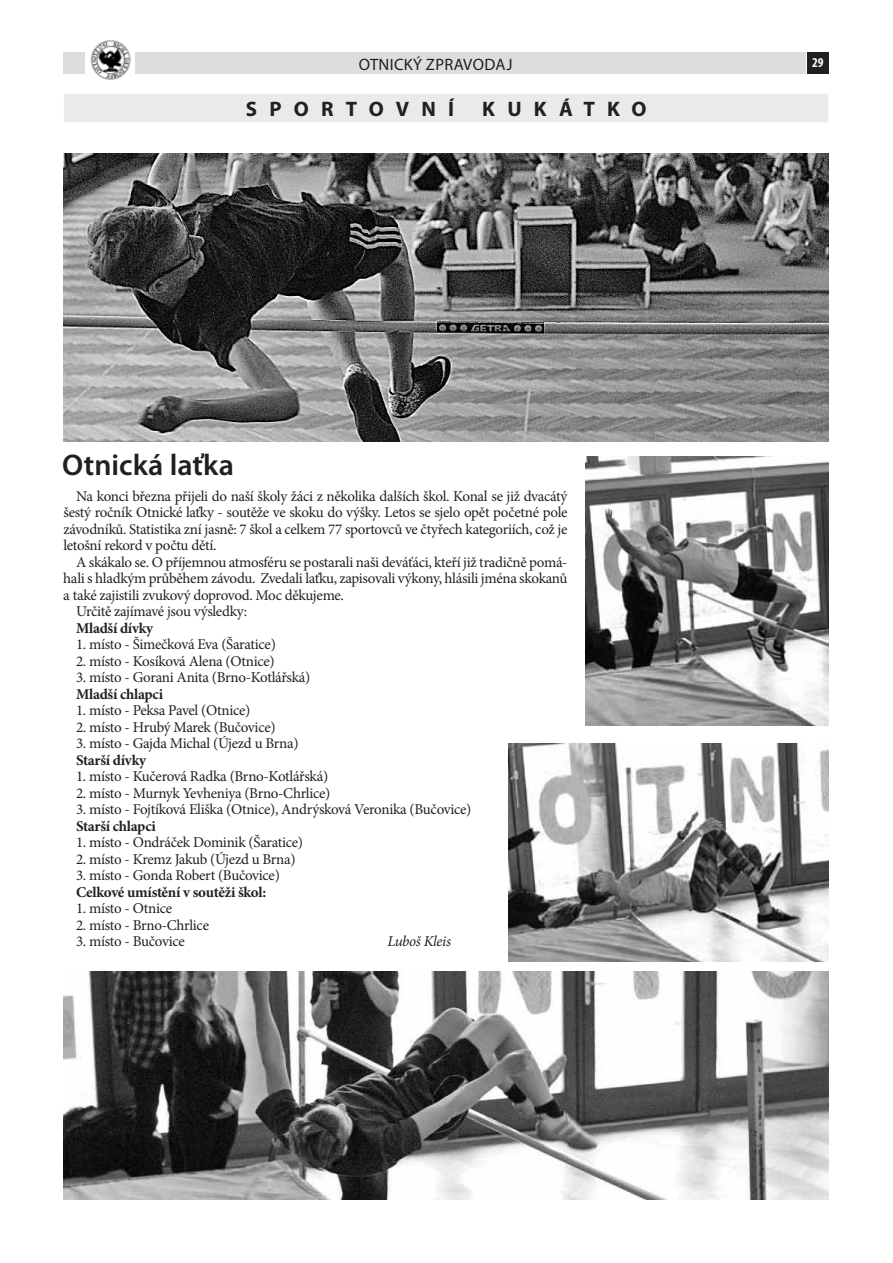
<style>
.page{position:relative;width:893px;height:1263px;background:#fff}
.page>*{position:absolute;margin:0;border:0;box-sizing:border-box;transform-origin:0 0}
.t1{font:600 30px "Myriad Pro";color:#231f20}
.t2{font:700 21px "Myriad Pro";color:#231f20}
.t3{font:16.5px "Myriad Pro";letter-spacing:.02em;color:#231f20}
.t4{font:15px/16.5px "Minion Pro";letter-spacing:-.02em;color:#231f20;text-align:justify}
.t5{font:700 15px "Minion Pro";letter-spacing:-.02em;color:#231f20}
.t6{font:italic 15px "Minion Pro";letter-spacing:-.025em;color:#231f20}
.t7{font:700 condensed 13.5px "Myriad Pro";color:#fff}
</style>
<div class="page">
<div style="left:63px;top:52px;width:742px;height:22px;background:#dcdddf"></div>
<div style="left:808px;top:52px;width:21px;height:22px;background:#231f20"></div>
<div style="left:86px;top:39px;width:49px;height:41px;background:#fff"></div>
<img style="left:90px;top:40px;width:41px;height:40px">
<div style="left:64px;top:94px;width:765px;height:29px;background:#e9eaeb"></div>
<div style="left:63px;top:94px;width:766px;height:29px;border:1px solid #fff"></div>
<img style="left:63px;top:154px;width:766px;height:287px">
<img style="left:63px;top:972px;width:766px;height:227px">
<img style="left:508px;top:743px;width:321px;height:219px">
<img style="left:586px;top:457px;width:243px;height:268px">
<p class="t3" style="left:359px;top:54px;width:155px">OTNICKÝ ZPRAVODAJ</p>
<p class="t7" style="left:812px;top:54px;width:13px">29</p>
<h2 class="t2" style="left:246px;top:95px;width:48px">S PORTOVNÍ</h2>
<h2 class="t2" style="left:482px;top:95px;width:23px">KUK</h2>
<h2 class="t2" style="left:559px;top:95px;width:46px">Á TKO</h2>
<h1 class="t1" style="left:62px;top:446px;width:173px">Otnická laťka</h1>
<p class="t4" style="left:63px;top:488px;width:506px;text-indent:13px">Na konci března přijeli do naší školy žáci z několika dalších škol. Konal se již dvacátý šestý ročník Otnické laťky - soutěže ve skoku do výšky. Letos se sjelo opět početné pole závodníků. Statistika zní jasně: 7 škol a celkem 77 sportovců ve čtyřech kategoriích, což je letošní rekord v počtu dětí.</p>
<p class="t4" style="left:76px;top:554px;width:493px">A skákalo se. O příjemnou atmosféru se postarali naši deváťáci, kteří již tradičně pomá-</p>
<p class="t4" style="left:63px;top:570px;width:506px">hali s hladkým průběhem závodu. Zvedali laťku, zapisovali výkony, hlásili jména skokanů</p>
<p class="t4" style="left:63px;top:587px;width:282px">a také zajistili zvukový doprovod. Moc děkujeme.</p>
<p class="t4" style="left:76px;top:603px;width:173px">Určitě zajímavé jsou výsledky:</p>
<p class="t5" style="left:76px;top:617px;width:79px">Mladší dívky</p>
<p class="t4" style="left:76px;top:636px;width:201px">1. místo - Šimečková Eva (Šaratice)</p>
<p class="t4" style="left:76px;top:653px;width:200px">2. místo - Kosíková Alena (Otnice)</p>
<p class="t4" style="left:76px;top:669px;width:236px">3. místo - Gorani Anita (Brno-Kotlářská)</p>
<p class="t5" style="left:76px;top:683px;width:89px">Mladší chlapci</p>
<p class="t4" style="left:76px;top:702px;width:176px">1. místo - Peksa Pavel (Otnice)</p>
<p class="t4" style="left:76px;top:719px;width:201px">2. místo - Hrubý Marek (Bučovice)</p>
<p class="t4" style="left:76px;top:735px;width:224px">3. místo - Gajda Michal (Újezd u Brna)</p>
<p class="t5" style="left:76px;top:749px;width:71px">Starší dívky</p>
<p class="t4" style="left:76px;top:768px;width:254px">1. místo - Kučerová Radka (Brno-Kotlářská)</p>
<p class="t4" style="left:76px;top:785px;width:256px">2. místo - Murnyk Yevheniya (Brno-Chrlice)</p>
<p class="t4" style="left:76px;top:801px;width:397px">3. místo - Fojtíková Eliška (Otnice), Andrýsková Veronika (Bučovice)</p>
<p class="t5" style="left:76px;top:815px;width:81px">Starší chlapci</p>
<p class="t4" style="left:76px;top:834px;width:229px">1. místo - Ondráček Dominik (Šaratice)</p>
<p class="t4" style="left:76px;top:851px;width:221px">2. místo - Kremz Jakub (Újezd u Brna)</p>
<p class="t4" style="left:76px;top:867px;width:205px">3. místo - Gonda Robert (Bučovice)</p>
<p class="t5" style="left:76px;top:881px;width:192px">Celkové umístění v soutěži škol:</p>
<p class="t4" style="left:76px;top:900px;width:98px">1. místo - Otnice</p>
<p class="t4" style="left:76px;top:917px;width:134px">2. místo - Brno-Chrlice</p>
<p class="t4" style="left:76px;top:933px;width:110px">3. místo - Bučovice</p>
<p class="t6" style="left:387px;top:931px;width:65px">Luboš Kleis</p>
</div>
